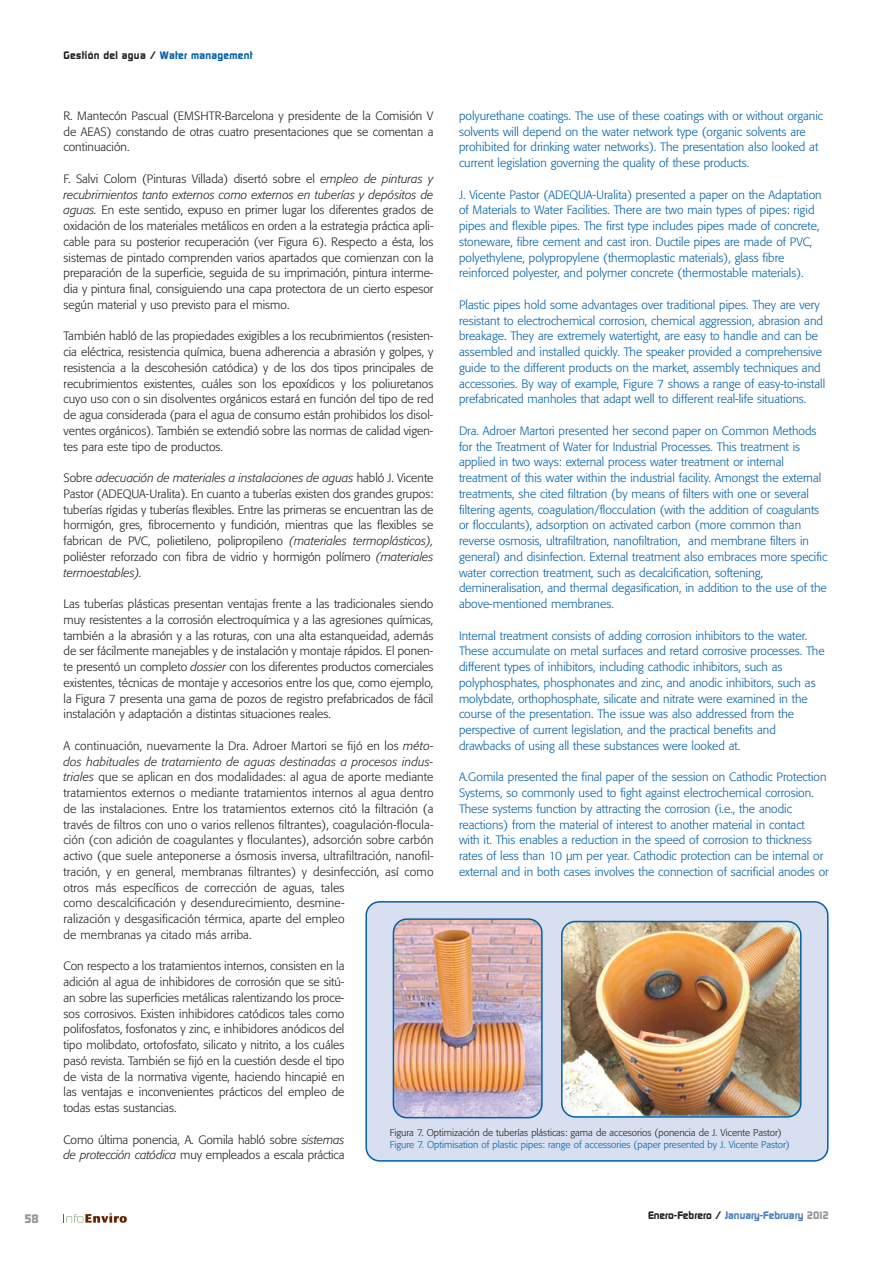
<style>
.page{position:relative;width:893px;height:1263px;background:#fff}
.page>*{position:absolute;margin:0;border:0;box-sizing:border-box;transform-origin:0 0}
.t1{font:300 12px/15.8px "Formata";letter-spacing:.01em;color:#231f20;text-align:justify}
.t2{font:300 12px/15.8px "Formata";color:#0060a9}
.t3{font:300 12px/15.8px "Formata";letter-spacing:-.01em;color:#231f20}
.t4{font:700 12px "Digital";color:#939598}
.t5{font:700 10.5px "Digital";color:#4d7fbc}
.t6{font:700 10.5px "Digital";letter-spacing:.03em;color:#231f20}
.t7{font:300 9.75px "Formata";color:#0060a9}
.t8{font:300 9.75px "Formata";color:#231f20}
.s1{color:#0060a9}
.s2{font-style:italic}
.s3{color:#231f20}
.s4{color:#939598}
</style>
<div class="page">
<img style="left:63px;top:901px;width:766px;height:322px">
<p class="t6" style="left:64px;top:51px;width:191px">Gestión del agua / <span class="s1">Water management</span></p>
<p class="t1" style="left:64px;top:109px;width:371px">R. Mantecón Pascual (EMSHTR-Barcelona y presidente de la Comisión V de AEAS) constando de otras cuatro presentaciones que se comentan a continuación.</p>
<p class="t1" style="left:64px;top:172px;width:371px">F. Salvi Colom (Pinturas Villada) disertó sobre el <span class="s2">empleo de pinturas y recubrimientos tanto externos como externos en tuberías y depósitos de aguas.</span> En este sentido, expuso en primer lugar los diferentes grados de oxidación de los materiales metálicos en orden a la estrategia práctica apli&shy;cable para su posterior recuperación (ver Figura 6). Respecto a ésta, los sistemas de pintado comprenden varios apartados que comienzan con la preparación de la superficie, seguida de su imprimación, pintura interme&shy;dia y pintura final, consiguiendo una capa protectora de un cierto espesor según material y uso previsto para el mismo.</p>
<p class="t1" style="left:64px;top:329px;width:371px">También habló de las propiedades exigibles a los recubrimientos (resisten&shy;cia eléctrica, resistencia química, buena adherencia a abrasión y golpes, y resistencia a la descohesión catódica) y de los dos tipos principales de recubrimientos existentes, cuáles son los epoxídicos y los poliuretanos cuyo uso con o sin disolventes orgánicos estará en función del tipo de red de agua considerada (para el agua de consumo están prohibidos los disol&shy;ventes orgánicos). También se extendió sobre las normas de calidad vigen&shy;tes para este tipo de productos.</p>
<p class="t1" style="left:64px;top:471px;width:371px">Sobre <span class="s2">adecuación de materiales a instalaciones de aguas</span> habló J. Vicente Pastor (ADEQUA-Uralita). En cuanto a tuberías existen dos grandes grupos: tuberías rígidas y tuberías flexibles. Entre las primeras se encuentran las de hormigón, gres, fibrocemento y fundición, mientras que las flexibles se fabrican de PVC, polietileno, polipropileno <span class="s2">(materiales termoplásticos), </span>poliéster reforzado con fibra de vidrio y hormigón polímero <span class="s2">(materiales termoestables).</span></p>
<p class="t1" style="left:64px;top:597px;width:371px">Las tuberías plásticas presentan ventajas frente a las tradicionales siendo muy resistentes a la corrosión electroquímica y a las agresiones químicas, también a la abrasión y a las roturas, con una alta estanqueidad, además de ser fácilmente manejables y de instalación y montaje rápidos. El ponen&shy;te presentó un completo <span class="s2">dossier</span> con los diferentes productos comerciales existentes, técnicas de montaje y accesorios entre los que, como ejemplo, la Figura 7 presenta una gama de pozos de registro prefabricados de fácil instalación y adaptación a distintas situaciones reales.</p>
<p class="t1" style="left:64px;top:739px;width:371px;text-align:left">A continuación, nuevamente la Dra. Adroer Martori se fijó en los <span class="s2">méto&shy;dos habituales de tratamiento de aguas destinadas a procesos indus&shy;triales</span> que se aplican en dos modalidades: al agua de aporte mediante tratamientos externos o mediante tratamientos internos al agua dentro de las instalaciones. Entre los tratamientos externos citó la filtración (a través de filtros con uno o varios rellenos filtrantes), coagulación-flocula&shy;ción (con adición de coagulantes y floculantes), adsorción sobre carbón activo (que suele anteponerse a ósmosis inversa, ultrafiltración, nanofil&shy;tración, y en general, membranas filtrantes) y desinfección, así como otros más específicos de corrección de aguas, tales<br>como descalcificación y desendurecimiento, desmine-<br>ralización y desgasificación térmica, aparte del empleo<br>de membranas ya citado más arriba.</p>
<p class="t1" style="left:64px;top:959px;width:282px">Con respecto a los tratamientos internos, consisten en la adición al agua de inhibidores de corrosión que se sitú&shy;an sobre las superficies metálicas ralentizando los proce&shy;sos corrosivos. Existen inhibidores catódicos tales como polifosfatos, fosfonatos y zinc, e inhibidores anódicos del tipo molibdato, ortofosfato, silicato y nitrito, a los cuáles pasó revista. También se fijó en la cuestión desde el tipo de vista de la normativa vigente, haciendo hincapié en las ventajas e inconvenientes prácticos del empleo de todas estas sustancias.</p>
<p class="t3" style="left:64px;top:1132px;width:282px">Como última ponencia, A. Gomila habló sobre <span class="s2">sistemas de protección catódica</span> muy empleados a escala práctica</p>
<p class="t2" style="left:459px;top:109px;width:366px">polyurethane coatings. The use of these coatings with or without organic solvents will depend on the water network type (organic solvents are prohibited for drinking water networks). The presentation also looked at current legislation governing the quality of these products.</p>
<p class="t2" style="left:459px;top:187px;width:364px">J. Vicente Pastor (ADEQUA-Uralita) presented a paper on the Adaptation of Materials to Water Facilities. There are two main types of pipes: rigid pipes and flexible pipes. The first type includes pipes made of concrete, stoneware, fibre cement and cast iron. Ductile pipes are made of PVC, polyethylene, polypropylene (thermoplastic materials), glass fibre reinforced polyester, and polymer concrete (thermostable materials).</p>
<p class="t2" style="left:459px;top:298px;width:368px">Plastic pipes hold some advantages over traditional pipes. They are very resistant to electrochemical corrosion, chemical aggression, abrasion and breakage. They are extremely watertight, are easy to handle and can be assembled and installed quickly. The speaker provided a comprehensive guide to the different products on the market, assembly techniques and accessories. By way of example, Figure 7 shows a range of easy-to-install prefabricated manholes that adapt well to different real-life situations.</p>
<p class="t2" style="left:459px;top:424px;width:370px">Dra. Adroer Martori presented her second paper on Common Methods for the Treatment of Water for Industrial Processes. This treatment is applied in two ways: external process water treatment or internal treatment of this water within the industrial facility. Amongst the external treatments, she cited filtration (by means of filters with one or several filtering agents, coagulation/flocculation (with the addition of coagulants or flocculants), adsorption on activated carbon (more common than reverse osmosis, ultrafiltration, nanofiltration, and membrane filters in general) and disinfection. External treatment also embraces more specific water correction treatment, such as decalcification, softening, demineralisation, and thermal degasification, in addition to the use of the above-mentioned membranes.</p>
<p class="t2" style="left:459px;top:628px;width:367px">Internal treatment consists of adding corrosion inhibitors to the water.<br>These accumulate on metal surfaces and retard corrosive processes. The different types of inhibitors, including cathodic inhibitors, such as polyphosphates, phosphonates and zinc, and anodic inhibitors, such as molybdate, orthophosphate, silicate and nitrate were examined in the course of the presentation. The issue was also addressed from the perspective of current legislation, and the practical benefits and drawbacks of using all these substances were looked at.</p>
<p class="t2" style="left:459px;top:770px;width:371px">A.Gomila presented the final paper of the session on Cathodic Protection Systems, so commonly used to fight against electrochemical corrosion.<br>These systems function by attracting the corrosion (i.e., the anodic reactions) from the material of interest to another material in contact<br>with it. This enables a reduction in the speed of corrosion to thickness rates of less than 10 µm per year. Cathodic protection can be internal or external and in both cases involves the connection of sacrificial anodes or</p>
<p class="t8" style="left:390px;top:1128px;width:393px">Figura 7. Optimización de tuberías plásticas: gama de accesorios (ponencia de J. Vicente Pastor)</p>
<p class="t7" style="left:390px;top:1140px;width:401px">Figure 7. Optimisation of plastic pipes: range of accessories (paper presented by J. Vicente Pastor)</p>
<p class="t4" style="left:24px;top:1214px;width:16px">58</p>
<p class="t5" style="left:648px;top:1212px;width:182px"><span class="s3">Enero-Febrero /</span> January-February <span class="s4">2012</span></p>
</div>
